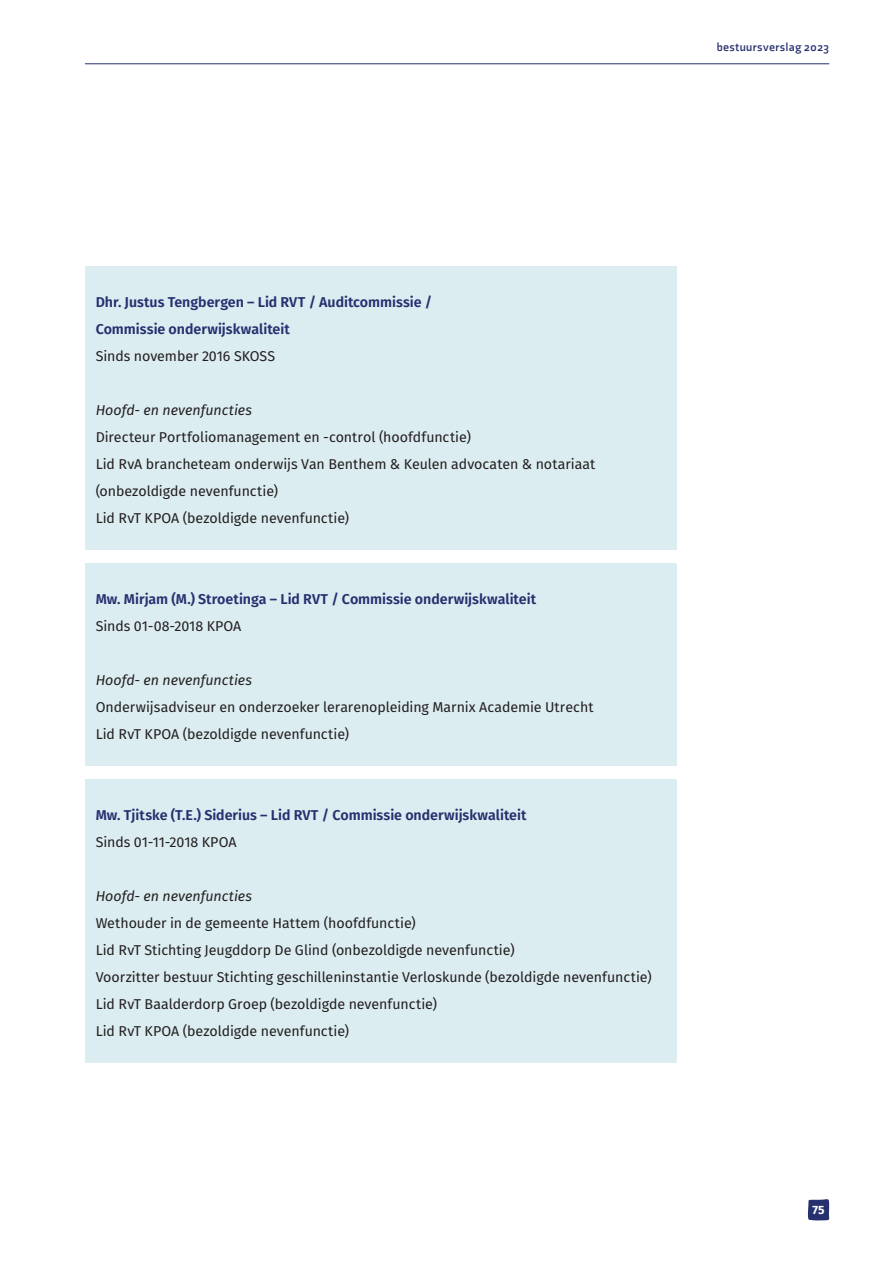
<style>
.page{position:relative;width:893px;height:1263px;background:#fff}
.page>*{position:absolute;margin:0;border:0;box-sizing:border-box;transform-origin:0 0}
.Kadertekst{font:14.25px/27px "Fira Sans";letter-spacing:-.005em;color:#231f20}
.Kadertekst-2{font:600 14.25px/27px "Fira Sans";color:#26306f}
.Kadertekst-3{font:italic 14.25px "Fira Sans";color:#231f20}
.t1{font:700 12px "Axia";letter-spacing:.03em;color:#26306f}
.t2{font:700 12px "Fira Sans";color:#fff}
</style>
<div class="page">
<div style="left:85px;top:266px;width:591px;height:95px;background:#dcedf1"></div>
<div style="left:85px;top:347px;width:591px;height:68px;background:#dcedf1"></div>
<div style="left:85px;top:401px;width:591px;height:68px;background:#dcedf1"></div>
<div style="left:85px;top:428px;width:591px;height:95px;background:#dcedf1"></div>
<div style="left:85px;top:482px;width:591px;height:68px;background:#dcedf1"></div>
<div style="left:85px;top:563px;width:591px;height:68px;background:#dcedf1"></div>
<div style="left:85px;top:617px;width:591px;height:68px;background:#dcedf1"></div>
<div style="left:85px;top:671px;width:591px;height:68px;background:#dcedf1"></div>
<div style="left:85px;top:698px;width:591px;height:68px;background:#dcedf1"></div>
<div style="left:85px;top:779px;width:591px;height:68px;background:#dcedf1"></div>
<div style="left:85px;top:833px;width:591px;height:68px;background:#dcedf1"></div>
<div style="left:85px;top:887px;width:591px;height:68px;background:#dcedf1"></div>
<div style="left:85px;top:941px;width:591px;height:68px;background:#dcedf1"></div>
<div style="left:85px;top:995px;width:591px;height:68px;background:#dcedf1"></div>
<hr style="left:85px;top:63px;width:744px;height:1px;background:#26306f">
<svg style="left:808px;top:1199px;width:21px;height:21px"></svg>
<p class="t1" style="left:717px;top:40px;width:114px">bestuursverslag 2023</p>
<p class="Kadertekst-2" style="left:96px;top:287px;width:338px">Dhr. Justus Tengbergen – Lid RVT / Auditcommissie /<br>Commissie onderwijskwaliteit</p>
<p class="Kadertekst" style="left:96px;top:342px;width:181px">Sinds november 2016 SKOSS</p>
<p class="Kadertekst-3" style="left:96px;top:399px;width:158px">Hoofd- en nevenfuncties</p>
<p class="Kadertekst" style="left:96px;top:423px;width:377px">Directeur Portfoliomanagement en -control (hoofdfunctie)</p>
<p class="Kadertekst" style="left:96px;top:450px;width:501px">Lid RvA brancheteam onderwijs Van Benthem &amp; Keulen advocaten &amp; notariaat (onbezoldigde nevenfunctie)</p>
<p class="Kadertekst" style="left:96px;top:504px;width:255px">Lid RvT KPOA (bezoldigde nevenfunctie)</p>
<p class="Kadertekst-2" style="left:96px;top:584px;width:442px">Mw. Mirjam (M.) Stroetinga – Lid RVT / Commissie onderwijskwaliteit</p>
<p class="Kadertekst" style="left:96px;top:612px;width:147px">Sinds 01-08-2018 KPOA</p>
<p class="Kadertekst-3" style="left:96px;top:669px;width:158px">Hoofd- en nevenfuncties</p>
<p class="Kadertekst" style="left:96px;top:693px;width:499px">Onderwijsadviseur en onderzoeker lerarenopleiding Marnix Academie Utrecht</p>
<p class="Kadertekst" style="left:96px;top:720px;width:255px">Lid RvT KPOA (bezoldigde nevenfunctie)</p>
<p class="Kadertekst-2" style="left:96px;top:800px;width:432px">Mw. Tjitske (T.E.) Siderius – Lid RVT / Commissie onderwijskwaliteit</p>
<p class="Kadertekst" style="left:96px;top:828px;width:142px">Sinds 01-11-2018 KPOA</p>
<p class="Kadertekst-3" style="left:96px;top:885px;width:158px">Hoofd- en nevenfuncties</p>
<p class="Kadertekst" style="left:96px;top:909px;width:322px">Wethouder in de gemeente Hattem (hoofdfunctie)</p>
<p class="Kadertekst" style="left:96px;top:936px;width:420px">Lid RvT Stichting Jeugddorp De Glind (onbezoldigde nevenfunctie)</p>
<p class="Kadertekst" style="left:96px;top:963px;width:557px">Voorzitter bestuur Stichting geschilleninstantie Verloskunde (bezoldigde nevenfunctie)</p>
<p class="Kadertekst" style="left:96px;top:990px;width:343px">Lid RvT Baalderdorp Groep (bezoldigde nevenfunctie)</p>
<p class="Kadertekst" style="left:96px;top:1017px;width:255px">Lid RvT KPOA (bezoldigde nevenfunctie)</p>
<p class="t2" style="left:812px;top:1200px;width:14px">75</p>
</div>
